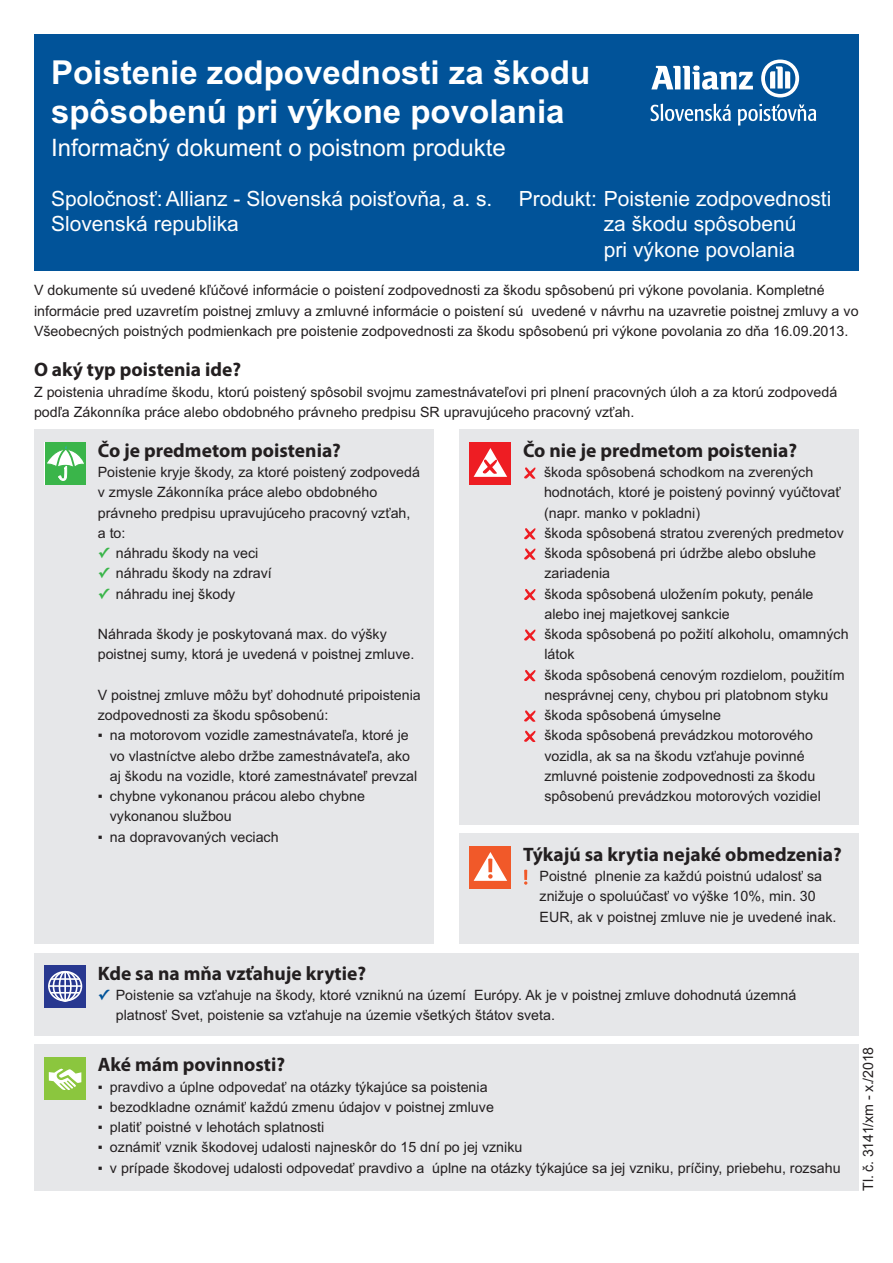
<style>
.page{position:relative;width:893px;height:1263px;background:#fff}
.page>*{position:absolute;margin:0;border:0;box-sizing:border-box;transform-origin:0 0}
.t1{font:700 33px/39.6px "Arial";color:#fff}
.t2{font:24px "Arial";color:#fff}
.t3{font:21px/25.2px "Arial";color:#fff}
.t4{font:700 19.5px "Myriad Pro";color:#231f20}
.t5{font:14.25px/20.2px "Arial";color:#231f20}
.s1{font-family:"Lucida Grande";font-weight:700;color:#3ab54a}
.s2{font-family:"Lucida Grande";font-weight:700;color:#015399}
</style>
<div class="page">
<div style="left:34px;top:34px;width:825px;height:236px;background:#015399"></div>
<div style="left:34px;top:429px;width:400px;height:515px;background:#e6e7e9"></div>
<div style="left:34px;top:952px;width:825px;height:83px;background:#e6e7e9"></div>
<div style="left:459px;top:429px;width:400px;height:396px;background:#e6e7e9"></div>
<div style="left:459px;top:833px;width:400px;height:111px;background:#e6e7e9"></div>
<div style="left:45px;top:442px;width:41px;height:43px;background:#3ab54a"></div>
<svg style="left:47px;top:445px;width:37px;height:36px"></svg>
<svg style="left:45px;top:965px;width:41px;height:43px"></svg>
<div style="left:48px;top:971px;width:34px;height:30px;border:2px solid #fff;border-radius:50%"></div>
<div style="left:53px;top:971px;width:25px;height:30px;border:2px solid #fff;border-radius:50%"></div>
<div style="left:59px;top:971px;width:13px;height:30px;border:2px solid #fff;border-radius:50%"></div>
<hr style="left:64px;top:972px;width:2px;height:29px;background:#fff">
<hr style="left:51px;top:978px;width:29px;height:2px;background:#fff">
<svg style="left:51px;top:992px;width:29px;height:1px"></svg>
<hr style="left:49px;top:985px;width:32px;height:2px;background:#fff">
<div style="left:34px;top:1044px;width:825px;height:147px;background:#e6e7e9"></div>
<div style="left:45px;top:1057px;width:41px;height:42px;background:#8bc63e"></div>
<svg style="left:49px;top:1068px;width:33px;height:22px"></svg>
<div style="left:470px;top:442px;width:41px;height:43px;background:#ee1d23"></div>
<svg style="left:474px;top:448px;width:33px;height:29px"></svg>
<div style="left:470px;top:846px;width:41px;height:43px;background:#f15929"></div>
<svg style="left:474px;top:852px;width:33px;height:29px"></svg>
<svg style="left:524px;top:467px;width:11px;height:12px"></svg>
<svg style="left:524px;top:528px;width:11px;height:11px"></svg>
<svg style="left:524px;top:548px;width:11px;height:12px"></svg>
<svg style="left:524px;top:589px;width:11px;height:11px"></svg>
<svg style="left:524px;top:629px;width:11px;height:12px"></svg>
<svg style="left:524px;top:670px;width:11px;height:11px"></svg>
<svg style="left:524px;top:710px;width:11px;height:12px"></svg>
<svg style="left:524px;top:731px;width:11px;height:11px"></svg>
<svg style="left:524px;top:870px;width:3px;height:15px"></svg>
<svg style="left:651px;top:65px;width:102px;height:25px"></svg>
<svg style="left:761px;top:60px;width:38px;height:37px"></svg>
<svg style="left:651px;top:104px;width:80px;height:17px"></svg>
<svg style="left:738px;top:104px;width:78px;height:22px"></svg>
<h1 class="t1" style="left:51px;top:52px;width:541px">Poistenie zodpovednosti za škodu spôsobenú pri výkone povolania</h1>
<h2 class="t2" style="left:51px;top:134px;width:456px">Informačný dokument o poistnom produkte</h2>
<h3 class="t3" style="left:51px;top:186px;width:443px">Spoločnosť: Allianz - Slovenská poisťovňa, a. s.</h3>
<h3 class="t3" style="left:519px;top:186px;width:314px">Produkt: Poistenie zodpovednosti</h3>
<h3 class="t3" style="left:51px;top:212px;width:189px">Slovenská republika</h3>
<h3 class="t3" style="left:604px;top:212px;width:194px">za škodu spôsobenú pri výkone povolania</h3>
<p class="t5" style="left:34px;top:280px;width:826px">V dokumente sú uvedené kľúčové informácie o poistení zodpovednosti za škodu spôsobenú pri výkone povolania. Kompletné informácie pred uzavretím poistnej zmluvy a zmluvné informácie o poistení sú uvedené v návrhu na uzavretie poistnej zmluvy a vo<br>Všeobecných poistných podmienkach pre poistenie zodpovednosti za škodu spôsobenú pri výkone povolania zo dňa 16.09.2013.</p>
<h3 class="t4" style="left:34px;top:358px;width:209px">O aký typ poistenia ide?</h3>
<p class="t5" style="left:34px;top:381px;width:805px">Z poistenia uhradíme škodu, ktorú poistený spôsobil svojmu zamestnávateľovi pri plnení pracovných úloh a za ktorú zodpovedá podľa Zákonníka práce alebo obdobného právneho predpisu SR upravujúceho pracovný vzťah.</p>
<h3 class="t4" style="left:98px;top:439px;width:245px">Čo je predmetom poistenia?</h3>
<p class="t5" style="left:98px;top:462px;width:324px">Poistenie kryje škody, za ktoré poistený zodpovedá v zmysle Zákonníka práce alebo obdobného právneho predpisu upravujúceho pracovný vzťah, a to:</p>
<p class="t5" style="left:98px;top:543px;width:162px"><span class="s1">✓</span> náhradu škody na veci</p>
<p class="t5" style="left:98px;top:563px;width:176px"><span class="s1">✓</span> náhradu škody na zdraví</p>
<p class="t5" style="left:98px;top:584px;width:139px"><span class="s1">✓</span> náhradu inej škody</p>
<p class="t5" style="left:98px;top:624px;width:318px">Náhrada škody je poskytovaná max. do výšky poistnej sumy, ktorá je uvedená v poistnej zmluve.</p>
<p class="t5" style="left:98px;top:685px;width:324px">V poistnej zmluve môžu byť dohodnuté pripoistenia zodpovednosti za škodu spôsobenú:</p>
<p class="t5" style="left:110px;top:725px;width:309px;text-indent:-12px">▪ na motorovom vozidle zamestnávateľa, ktoré je vo vlastníctve alebo držbe zamestnávateľa, ako aj škodu na vozidle, ktoré zamestnávateľ prevzal</p>
<p class="t5" style="left:110px;top:786px;width:257px;text-indent:-12px">▪ chybne vykonanou prácou alebo chybne vykonanou službou</p>
<p class="t5" style="left:98px;top:827px;width:182px">▪ na dopravovaných veciach</p>
<h3 class="t4" style="left:523px;top:439px;width:276px">Čo nie je predmetom poistenia?</h3>
<p class="t5" style="left:544px;top:462px;width:306px">škoda spôsobená schodkom na zverených hodnotách, ktoré je poistený povinný vyúčtovať (napr. manko v pokladni)<br>škoda spôsobená stratou zverených predmetov škoda spôsobená pri údržbe alebo obsluhe<br>za riadenia<br>škoda spôsobená uložením pokuty, penále alebo inej majetkovej sankcie<br>škoda spôsobená po požití alkoholu, omamných látok<br>škoda spôsobená cenovým rozdielom, použitím nesprávnej ceny, chybou pri platobnom styku škoda spôsobená úmyselne<br>škoda spôsobená prevádzkou motorového vozidla, ak sa na škodu vzťahuje povinné<br>zmluv né poistenie zodpovednosti za škodu spôsobenú prevádzkou motorových vozidiel</p>
<h3 class="t4" style="left:523px;top:843px;width:320px">Týkajú sa krytia nejaké obmedzenia?</h3>
<p class="t5" style="left:539px;top:866px;width:298px">Poistné plnenie za každú poistnú udalosť sa znižuje o spoluúčasť vo výške 10%, min. 30<br>EUR, ak v poistnej zmluve nie je uvedené inak.</p>
<h3 class="t4" style="left:98px;top:962px;width:270px">Kde sa na mňa vzťahuje krytie?</h3>
<p class="t5" style="left:116px;top:985px;width:682px;text-indent:-18px"><span class="s2">✓</span> Poistenie sa vzťahuje na škody, ktoré vzniknú na území Európy. Ak je v poistnej zmluve dohodnutá územná platnosť Svet, poistenie sa vzťahuje na územie všetkých štátov sveta.</p>
<h3 class="t4" style="left:98px;top:1053px;width:189px">Aké mám povinnosti?</h3>
<p class="t5" style="left:98px;top:1076px;width:391px">▪ pravdivo a úplne odpovedať na otázky týkajúce sa poistenia</p>
<p class="t5" style="left:98px;top:1097px;width:398px">▪ bezodkladne oznámiť každú zmenu údajov v poistnej zmluve</p>
<p class="t5" style="left:98px;top:1117px;width:228px">▪ platiť poistné v lehotách splatnosti</p>
<p class="t5" style="left:98px;top:1137px;width:426px">▪ oznámiť vznik škodovej udalosti najneskôr do 15 dní po jej vzniku</p>
<p class="t5" style="left:98px;top:1157px;width:744px">▪ v prípade škodovej udalosti odpovedať pravdivo a úplne na otázky týkajúce sa jej vzniku, príčiny, priebehu, rozsahu</p>
<p class="t5" style="left:858px;top:1191px;width:145px;rotate:-90deg">Tl. č. 3141/xm - x./2018</p>
</div>
